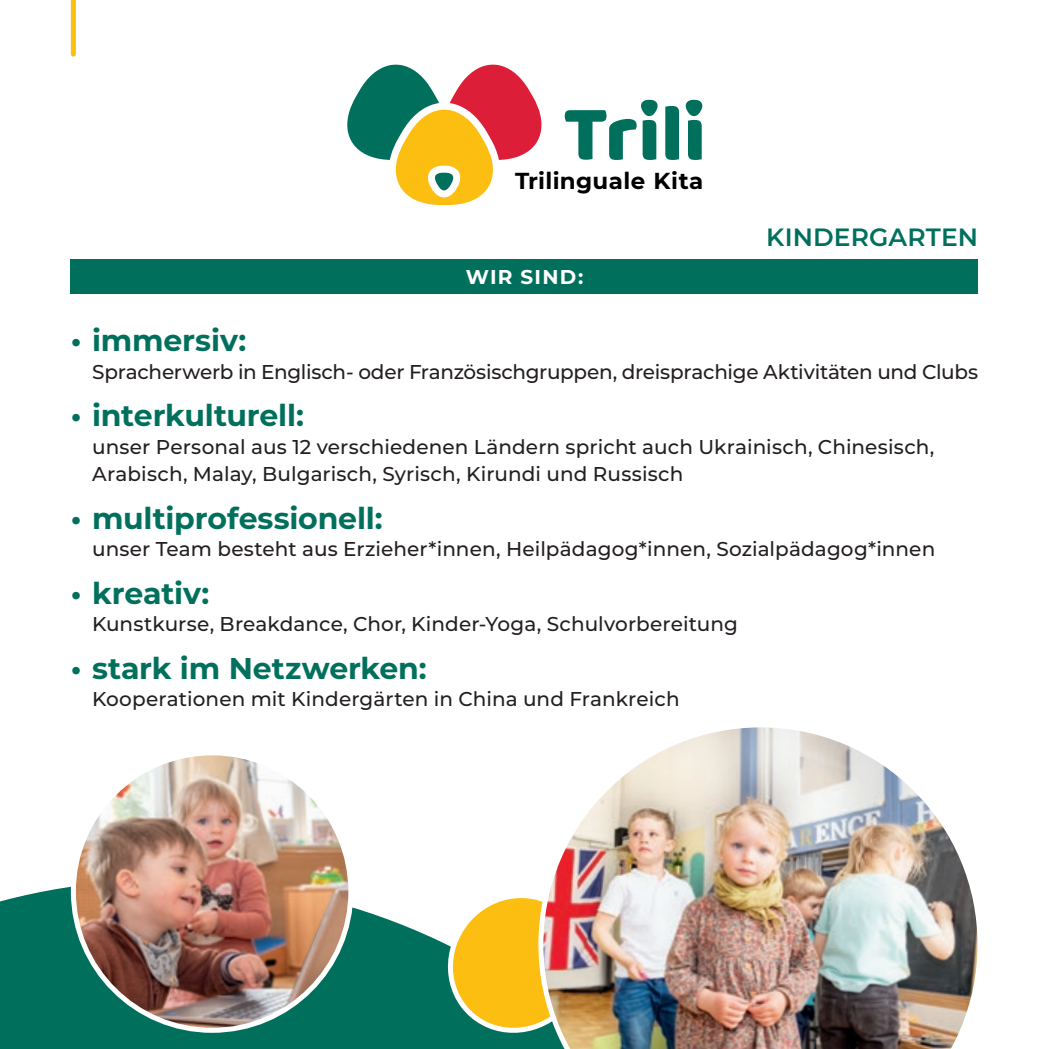
<style>
.page{position:relative;width:1049px;height:1049px;background:#fff}
.page>*{position:absolute;margin:0;border:0;box-sizing:border-box;transform-origin:0 0}
.t1{font:700 30px "Montserrat";letter-spacing:-.01em;color:#00705d}
.t2{font:600 25px "Montserrat";letter-spacing:.005em;color:#00705d}
.t3{font:700 23px "Montserrat";letter-spacing:.015em;color:#000002}
.t4{font:500 20px/27.5px "Montserrat";letter-spacing:.005em;color:#231f20}
.t5{font:500 20px "Montserrat";letter-spacing:-.015em;color:#231f20}
.t6{font:700 20px "Montserrat";letter-spacing:.065em;color:#fff}
</style>
<div class="page">
<svg style="left:0;top:886px;width:538px;height:163px;background:#1c7f6e"></svg>
<svg style="left:436px;top:886px;width:102px;height:160px"></svg>
<div style="left:71px;top:259px;width:907px;height:34px;background:#00705d"></div>
<div style="left:71px;top:0;width:5px;height:54px;background:#fdbe12"></div>
<svg style="left:565px;top:100px;width:93px;height:60px"></svg>
<svg style="left:665px;top:100px;width:38px;height:60px"></svg>
<svg style="left:347px;top:64px;width:195px;height:141px"></svg>
<img style="left:73px;top:753px;width:278px;height:277px;border-radius:136px">
<img style="left:538px;top:727px;width:440px;height:322px">
<p class="t3" style="left:515px;top:164px;width:189px">Trilinguale Kita</p>
<p class="t6" style="left:466px;top:263px;width:119px">WIR SIND:</p>
<p class="t2" style="left:766px;top:220px;width:213px">KINDERGARTEN</p>
<h1 class="t1" style="left:71px;top:319px;width:177px">• immersiv:</h1>
<p class="t5" style="left:92px;top:358px;width:887px">Spracherwerb in Englisch- oder Französischgruppen, dreisprachige Aktivitäten und Clubs</p>
<h1 class="t1" style="left:71px;top:394px;width:235px">• interkulturell:</h1>
<p class="t4" style="left:92px;top:432px;width:844px">unser Personal aus 12 verschiedenen Ländern spricht auch Ukrainisch, Chinesisch,<br>Arabisch, Malay, Bulgarisch, Syrisch, Kirundi und Russisch</p>
<h1 class="t1" style="left:71px;top:496px;width:313px">• multiprofessionell:</h1>
<p class="t4" style="left:92px;top:534px;width:845px">unser Team besteht aus Erzieher*innen, Heilpädagog*innen, Sozialpädagog*innen</p>
<h1 class="t1" style="left:71px;top:571px;width:140px">• kreativ:</h1>
<p class="t4" style="left:92px;top:609px;width:647px">Kunstkurse, Breakdance, Chor, Kinder-Yoga, Schulvorbereitung</p>
<h1 class="t1" style="left:71px;top:646px;width:357px">• stark im Netzwerken:</h1>
<p class="t4" style="left:92px;top:684px;width:589px">Kooperationen mit Kindergärten in China und Frankreich</p>
</div>
